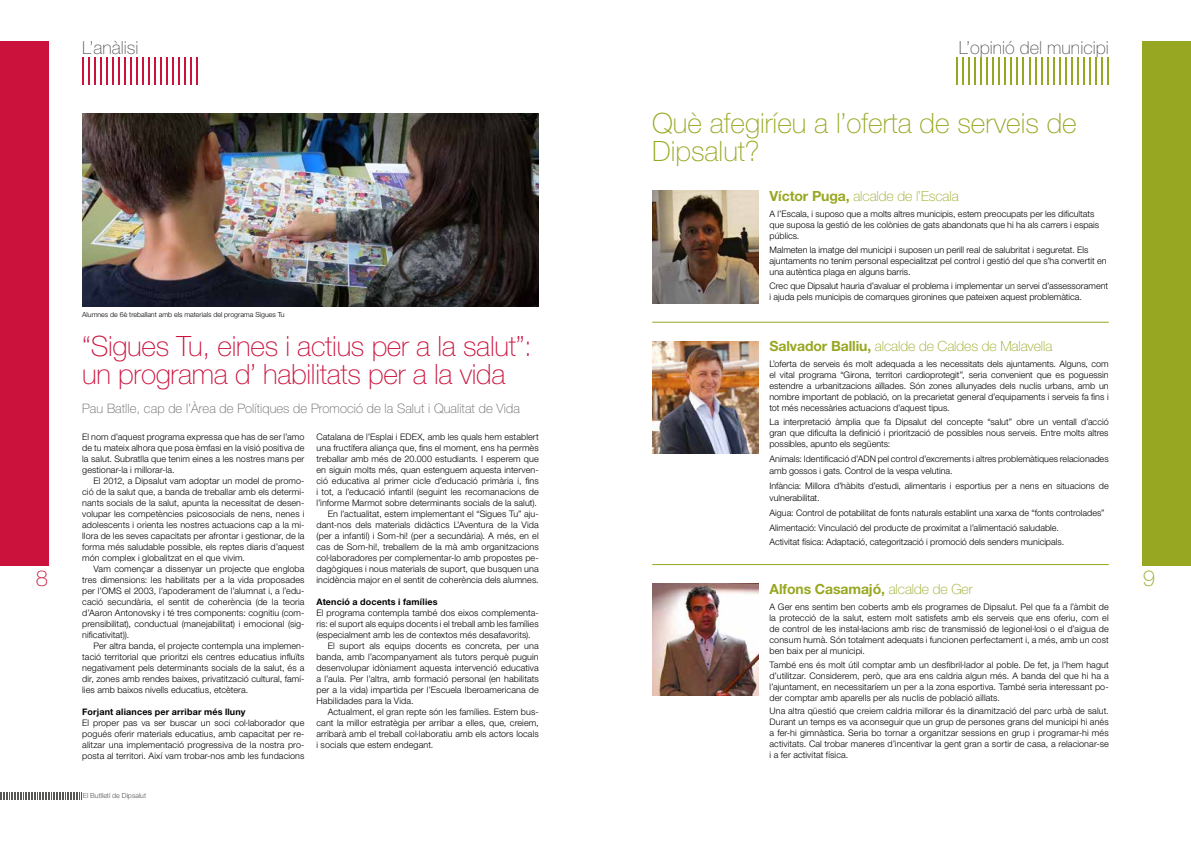
<style>
.page{position:relative;width:1191px;height:842px;background:#fff}
.page>*{position:absolute;margin:0;border:0;box-sizing:border-box;transform-origin:0 0}
.t1{font:100 28px/28px "Helvetica Neue LT Std";letter-spacing:-.01em;color:#cb123d}
.t2{font:100 28px/28px "Helvetica Neue LT Std";color:#98a721}
.t3{font:100 22px "Helvetica Neue LT Std";color:#cb123d}
.t4{font:100 22px "Helvetica Neue LT Std";color:#98a721}
.t5{font:100 18px "Helvetica Neue LT Std";color:#575756}
.t6{font:100 14px "Helvetica Neue LT Std";letter-spacing:-.01em;color:#98a721}
.t7{font:700 14px "Helvetica Neue LT Std";letter-spacing:-.01em;color:#98a721}
.t8{font:100 13px "Helvetica Neue LT Std";letter-spacing:.005em;color:#646363}
.t9{font:300 9px/11px "Helvetica Neue LT Std";letter-spacing:.005em;color:#000;text-align:justify}
.t10{font:700 9px "Helvetica Neue LT Std";letter-spacing:.015em;color:#000}
.t11{font:300 7px "Helvetica Neue LT Std";color:#000}
.t12{font:300 7px "Helvetica Neue LT Std";color:#575756}
.s1{font-weight:700}
.s2{font-weight:100}
</style>
<div class="page">
<svg style="left:0;top:792px;width:82px;height:7px"></svg>
<div style="left:0;top:41px;width:48px;height:524px;background:#cb123d"></div>
<svg style="left:82px;top:57px;width:49px;height:27px"></svg>
<hr style="left:136px;top:57px;width:2px;height:27px;background:#cb123d">
<svg style="left:143px;top:57px;width:55px;height:27px"></svg>
<div style="left:1142px;top:41px;width:49px;height:524px;background:#98a721"></div>
<img style="left:82px;top:113px;width:457px;height:193px">
<img style="left:652px;top:191px;width:106px;height:112px">
<svg style="left:956px;top:57px;width:55px;height:27px"></svg>
<svg style="left:1017px;top:57px;width:91px;height:27px"></svg>
<hr style="left:652px;top:322px;width:456px;height:1px;background:#98a721">
<hr style="left:652px;top:564px;width:456px;height:1px;background:#98a721">
<img style="left:652px;top:341px;width:106px;height:113px">
<img style="left:652px;top:584px;width:106px;height:112px">
<h3 class="t5" style="left:82px;top:37px;width:58px">L’anàlisi</h3>
<h2 class="t3" style="left:36px;top:565px;width:14px">8</h2>
<p class="t11" style="left:82px;top:310px;width:204px">Alumnes de 6è treballant amb els materials del programa Sigues Tu</p>
<h1 class="t1" style="left:82px;top:332px;width:451px">“Sigues Tu, eines i actius per a la salut”: un programa d’ habilitats per a la vida</h1>
<h3 class="t8" style="left:82px;top:401px;width:439px">Pau Batlle, cap de l’Àrea de Polítiques de Promoció de la Salut i Qualitat de Vida</h3>
<p class="t9" style="left:82px;top:431px;width:224px">El nom d’aquest programa expressa que has de ser l’amo de tu mateix alhora que posa èmfasi en la visió positiva de la salut. Subratlla que tenim eines a les nostres mans per gestionar-la i millorar-la.</p>
<p class="t9" style="left:82px;top:475px;width:224px;text-indent:11px">El 2012, a Dipsalut vam adoptar un model de promo&shy;ció de la salut que, a banda de treballar amb els determi&shy;nants socials de la salut, apunta la necessitat de desen&shy;volupar les competències psicosocials de nens, nenes i adolescents i orienta les nostres actuacions cap a la mi&shy;llora de les seves capacitats per afrontar i gestionar, de la forma més saludable possible, els reptes diaris d’aquest món complex i globalitzat en el que vivim.</p>
<p class="t9" style="left:82px;top:563px;width:224px;text-indent:11px">Vam començar a dissenyar un projecte que engloba tres dimensions: les habilitats per a la vida proposades per l’OMS el 2003, l’apoderament de l’alumnat i, a l’edu&shy;cació secundària, el sentit de coherència (de la teoria d’Aaron Antonovsky i té tres components: cognitiu (com&shy;prensibilitat), conductual (manejabilitat) i emocional (sig&shy;nificativitat)).</p>
<p class="t9" style="left:82px;top:640px;width:224px;text-indent:11px">Per altra banda, el projecte contempla una implemen&shy;tació territorial que prioritzi els centres educatius influïts negativament pels determinants socials de la salut, és a dir, zones amb rendes baixes, privatització cultural, famí&shy;lies amb baixos nivells educatius, etcètera.</p>
<p class="t10" style="left:82px;top:706px;width:165px">Forjant aliances per arribar més lluny</p>
<p class="t9" style="left:82px;top:717px;width:224px">El proper pas va ser buscar un soci col·laborador que pogués oferir materials educatius, amb capacitat per re&shy;alitzar una implementació progressiva de la nostra pro&shy;posta al territori. Així vam trobar-nos amb les fundacions</p>
<p class="t9" style="left:316px;top:431px;width:224px;text-align:right">Catalana de l’Esplai i EDEX, amb les quals hem establert una fructífera aliança que, fins el moment, ens ha permès treballar amb més de 20.000 estudiants. I esperem que en siguin molts més, quan estenguem aquesta interven&shy;ció educativa al primer cicle d’educació primària i, fins i tot, a l’educació infantil (seguint les recomanacions de l’informe Marmot sobre determinants socials de la salut).<br>En l’actualitat, estem implementant el “Sigues Tu” aju&shy;dant-nos dels materials didàctics L’Aventura de la Vida (per a infantil) i Som-hi! (per a secundària). A més, en el cas de Som-hi!, treballem de la mà amb organitzacions col·laboradores per complementar-lo amb propostes pe&shy;dagògiques i nous materials de suport, que busquen una incidència major en el sentit de coherència dels alumnes.</p>
<p class="t10" style="left:316px;top:596px;width:123px">Atenció a docents i famílies</p>
<p class="t9" style="left:316px;top:607px;width:224px">El programa contempla també dos eixos complementa-</p>
<p class="t9" style="left:316px;top:618px;width:224px">ris: el suport als equips docents i el treball amb les famílies</p>
<p class="t9" style="left:316px;top:629px;width:215px">(especialment amb les de contextos més desafavorits).</p>
<p class="t9" style="left:328px;top:640px;width:212px">El suport als equips docents es concreta, per una</p>
<p class="t9" style="left:316px;top:651px;width:224px">banda, amb l’acompanyament als tutors perquè puguin</p>
<p class="t9" style="left:316px;top:662px;width:224px">desenvolupar idòniament aquesta intervenció educativa</p>
<p class="t9" style="left:316px;top:673px;width:224px">a l’aula. Per l’altra, amb formació personal (en habilitats</p>
<p class="t9" style="left:316px;top:684px;width:224px">per a la vida) impartida per l’Escuela Iberoamericana de</p>
<p class="t9" style="left:316px;top:695px;width:99px">Habilidades para la Vida.</p>
<p class="t9" style="left:328px;top:706px;width:212px">Actualment, el gran repte són les famílies. Estem bus-</p>
<p class="t9" style="left:316px;top:717px;width:224px">cant la millor estratègia per arribar a elles, que, creiem,</p>
<p class="t9" style="left:316px;top:728px;width:224px">arribarà amb el treball col·laboratiu amb els actors locals</p>
<p class="t9" style="left:316px;top:739px;width:118px">i socials que estem endegant.</p>
<p class="t12" style="left:83px;top:792px;width:65px">El Butlletí de Dipsalut</p>
<h3 class="t5" style="left:959px;top:37px;width:151px">L’opinió del municipi</h3>
<h1 class="t2" style="left:652px;top:109px;width:426px">Què afegiríeu a l’oferta de serveis de<br>Dipsalut?</h1>
<h3 class="t6" style="left:769px;top:188px;width:191px"><span class="s1">Víctor Puga,</span> alcalde de l’Escala</h3>
<p class="t9" style="left:769px;top:208px;width:331px;text-align:left">A l’Escala, i suposo que a molts altres municipis, estem preocupats per les dificultats que suposa la gestió de les colònies de gats abandonats que hi ha als carrers i espais públics.</p>
<p class="t9" style="left:769px;top:244px;width:338px;text-align:left">Malmeten la imatge del municipi i suposen un perill real de salubritat i seguretat. Els ajuntaments no tenim personal especialitzat pel control i gestió del que s’ha convertit en una autèntica plaga en alguns barris.</p>
<p class="t9" style="left:769px;top:280px;width:340px">Crec que Dipsalut hauria d’avaluar el problema i implementar un servei d’assessorament i ajuda pels municipis de comarques gironines que pateixen aquest problemàtica.</p>
<h3 class="t6" style="left:769px;top:338px;width:284px"><span class="s1">Salvador Balliu,</span> alcalde de Caldes de Malavella</h3>
<p class="t9" style="left:769px;top:358px;width:341px">L’oferta de serveis és molt adequada a les necessitats dels ajuntaments. Alguns, com el vital programa “Girona, territori cardioprotegit”, seria convenient que es poguessin estendre a urbanitzacions aïllades. Són zones allunyades dels nuclis urbans, amb un nombre important de població, on la precarietat general d’equipaments i serveis fa fins i tot més necessàries actuacions d’aquest tipus.</p>
<p class="t9" style="left:769px;top:416px;width:341px">La interpretació àmplia que fa Dipsalut del concepte “salut” obre un ventall d’acció gran que dificulta la definició i priorització de possibles nous serveis. Entre molts altres possibles, apunto els següents:</p>
<p class="t9" style="left:769px;top:453px;width:341px;line-height:12px">Animals: Identificació d’ADN pel control d’excrements i altres problemàtiques relacionades amb gossos i gats. Control de la vespa velutina.</p>
<p class="t9" style="left:769px;top:479px;width:341px;line-height:12px">Infància: Millora d’hàbits d’estudi, alimentaris i esportius per a nens en situacions de vulnerabilitat.</p>
<p class="t9" style="left:769px;top:505px;width:337px;line-height:14.8px;text-align:left">Aigua: Control de potabilitat de fonts naturals establint una xarxa de “fonts controlades”<br>Alimentació: Vinculació del producte de proximitat a l’alimentació saludable.<br>Activitat física: Adaptació, categorització i promoció dels senders municipals.</p>
<h3 class="t7" style="left:769px;top:580px;width:205px">Alfons Casamajó, <span class="s2">alcalde de Ger</span></h3>
<p class="t9" style="left:769px;top:601px;width:341px">A Ger ens sentim ben coberts amb els programes de Dipsalut. Pel que fa a l’àmbit de la protecció de la salut, estem molt satisfets amb els serveis que ens oferiu, com el de control de les instal·lacions amb risc de transmissió de legionel·losi o el d’aigua de consum humà. Són totalment adequats i funcionen perfectament i, a més, amb un cost ben baix per al municipi.</p>
<p class="t9" style="left:769px;top:659px;width:341px">També ens és molt útil comptar amb un desfibril·lador al poble. De fet, ja l’hem hagut d’utilitzar. Considerem, però, que ara ens caldria algun més. A banda del que hi ha a l’ajuntament, en necessitaríem un per a la zona esportiva. També seria interessant po&shy;der comptar amb aparells per als nuclis de població aïllats.</p>
<p class="t9" style="left:769px;top:705px;width:341px">Una altra qüestió que creiem caldria millorar és la dinamització del parc urbà de salut.<br>Durant un temps es va aconseguir que un grup de persones grans del municipi hi anés a fer-hi gimnàstica. Seria bo tornar a organitzar sessions en grup i programar-hi més activitats. Cal trobar maneres d’incentivar la gent gran a sortir de casa, a relacionar-se i a fer activitat física.</p>
<h2 class="t4" style="left:1142px;top:565px;width:14px">9</h2>
</div>
